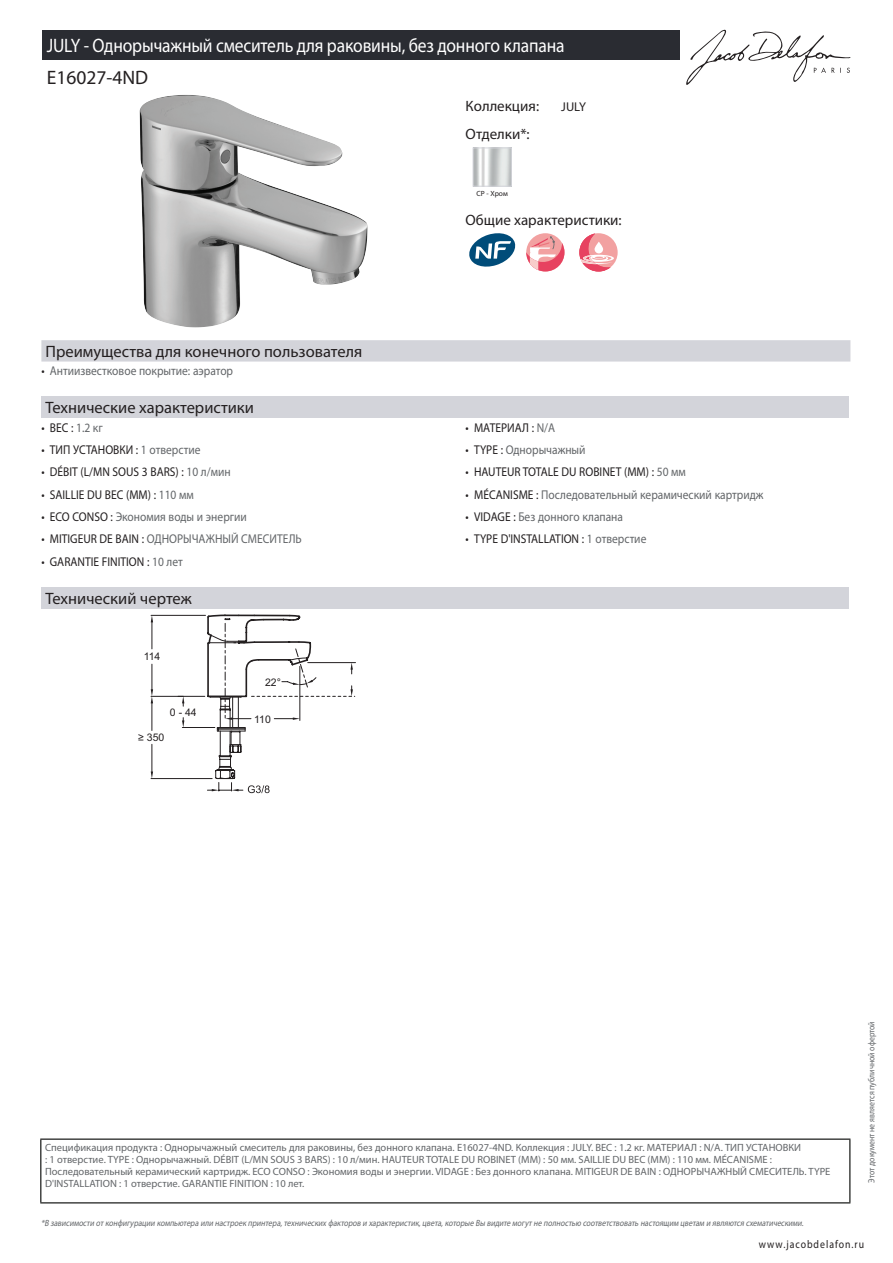
<style>
.page{position:relative;width:893px;height:1263px;background:#fff}
.page>*{position:absolute;margin:0;border:0;box-sizing:border-box;transform-origin:0 0}
.t1{font:19.5px "Myriad Pro";letter-spacing:-.01em;color:#fff;scale:.9 1}
.t2{font:19.5px "Myriad Pro";color:#231f20}
.t3{font:16.5px "Myriad Pro";color:#231f20}
.t4{font:15px "Myriad Pro";color:#231f20}
.t5{font:12.75px "Myriad Pro";color:#626568;scale:.9 1}
.t6{font:12.75px "Myriad Pro";color:#231f20;scale:.9 1}
.t7{font:12.75px "Myriad Pro";color:#231f20}
.t8{font:11.25px "Myriad Pro";letter-spacing:.1em;color:#231f20;scale:.87 1}
.t9{font:10.5px/12px "Myriad Pro";color:#626568}
.t10{font:10.5px "Arial";color:#231f20}
.t11{font:italic 9px "Myriad Pro";color:#626568;scale:.87 1}
.t12{font:9px "Myriad Pro";color:#626568;scale:.87 1}
.t13{font:7.5px "Myriad Pro";color:#231f20}
.s1{color:#231f20}
.s2{color:#626568}
</style>
<div class="page">
<svg style="left:686px;top:30px;width:164px;height:55px"></svg>
<img style="left:140px;top:95px;width:228px;height:232px">
<img style="left:475px;top:150px;width:35px;height:35px">
<div style="left:473px;top:148px;width:39px;height:39px;border:1px solid #d3d4da"></div>
<svg style="left:469px;top:233px;width:46px;height:34px"></svg>
<div style="left:526px;top:233px;width:38px;height:38px;background:#f2a1a1;border-radius:50%"></div>
<svg style="left:526px;top:236px;width:38px;height:35px"></svg>
<div style="left:579px;top:233px;width:39px;height:38px;background:#f2a1a1;border-radius:50%"></div>
<svg style="left:579px;top:233px;width:35px;height:38px"></svg>
<div style="left:41px;top:340px;width:809px;height:22px;background:#d3d4da"></div>
<div style="left:41px;top:397px;width:808px;height:21px;background:#d3d4da"></div>
<div style="left:41px;top:587px;width:808px;height:21px;background:#d3d4da"></div>
<hr style="left:151px;top:696px;width:32px;height:1px;background:#231f20">
<hr style="left:151px;top:778px;width:61px;height:1px;background:#231f20">
<svg style="left:151px;top:744px;width:2px;height:34px"></svg>
<hr style="left:151px;top:615px;width:55px;height:1px;background:#231f20">
<svg style="left:151px;top:664px;width:2px;height:66px"></svg>
<svg style="left:151px;top:615px;width:2px;height:34px"></svg>
<hr style="left:308px;top:662px;width:48px;height:1px;background:#231f20">
<svg style="left:178px;top:614px;width:177px;height:179px"></svg>
<div style="left:43px;top:30px;width:637px;height:30px;background:#2a2c32"></div>
<hr style="left:40px;top:1138px;width:810px;height:2px;background:#040503">
<hr style="left:40px;top:1140px;width:1px;height:62px;background:#040503">
<hr style="left:849px;top:1140px;width:1px;height:62px;background:#040503">
<hr style="left:40px;top:1202px;width:810px;height:1px;background:#040503">
<h1 class="t1" style="left:47px;top:33px;width:577px">JULY - Однорычажный смеситель для раковины, без донного клапана</h1>
<h1 class="t2" style="left:47px;top:66px;width:103px">E16027-4ND</h1>
<h3 class="t4" style="left:466px;top:96px;width:75px">Коллекция:</h3>
<p class="t7" style="left:561px;top:99px;width:26px">JULY</p>
<h3 class="t4" style="left:466px;top:125px;width:66px">Отделки*:</h3>
<p class="t13" style="left:477px;top:189px;width:33px">CP - Хром</p>
<h3 class="t4" style="left:466px;top:210px;width:158px">Общие характеристики:</h3>
<h2 class="t3" style="left:46px;top:341px;width:318px">Преимущества для конечного пользователя</h2>
<p class="t5" style="left:41px;top:363px;width:215px"><span class="s1">•</span> Антиизвестковое покрытие: аэратор</p>
<h2 class="t3" style="left:46px;top:398px;width:210px">Технические характеристики</h2>
<p class="t6" style="left:41px;top:420px;width:70px">• ВЕС : <span class="s2">1.2 кг</span></p>
<p class="t6" style="left:466px;top:420px;width:101px">• МАТЕРИАЛ : <span class="s2">N/A</span></p>
<p class="t6" style="left:41px;top:442px;width:178px">• ТИП УСТАНОВКИ : <span class="s2">1 отверстие</span></p>
<p class="t5" style="left:466px;top:442px;width:135px"><span class="s1">• TYPE :</span> Однорычажный</p>
<p class="t6" style="left:41px;top:464px;width:212px">• DÉBIT (L/MN SOUS 3 BARS) : <span class="s2">10 л/мин</span></p>
<p class="t6" style="left:466px;top:464px;width:246px">• HAUTEUR TOTALE DU ROBINET (MM) : <span class="s2">50 мм</span></p>
<p class="t6" style="left:41px;top:486px;width:171px">• SAILLIE DU BEC (MM) : <span class="s2">110 мм</span></p>
<p class="t5" style="left:466px;top:486px;width:333px"><span class="s1">• MÉCANISME :</span> Последовательный керамический картридж</p>
<p class="t5" style="left:41px;top:509px;width:230px"><span class="s1">• ECO CONSO :</span> Экономия воды и энергии</p>
<p class="t5" style="left:466px;top:509px;width:176px"><span class="s1">• VIDAGE :</span> Без донного клапана</p>
<p class="t5" style="left:41px;top:531px;width:291px"><span class="s1">• MITIGEUR DE BAIN :</span> ОДНОРЫЧАЖНЫЙ СМЕСИТЕЛЬ</p>
<p class="t6" style="left:466px;top:531px;width:202px">• TYPE D'INSTALLATION : <span class="s2">1 отверстие</span></p>
<p class="t6" style="left:41px;top:553px;width:159px">• GARANTIE FINITION : <span class="s2">10 лет</span></p>
<h2 class="t3" style="left:46px;top:588px;width:148px">Технический чертеж</h2>
<p class="t10" style="left:144px;top:649px;width:18px">114</p>
<p class="t10" style="left:170px;top:705px;width:28px">0 - 44</p>
<p class="t10" style="left:138px;top:731px;width:28px">≥ 350</p>
<p class="t10" style="left:265px;top:675px;width:17px">22°</p>
<p class="t10" style="left:254px;top:712px;width:18px">110</p>
<p class="t9" style="left:45px;top:1141px;width:787px">Спецификация продукта : Однорычажный смеситель для раковины, без донного клапана. E16027-4ND. Коллекция : JULY. ВЕС : 1.2 кг. МАТЕРИАЛ : N/A. ТИП УСТАНОВКИ<br>: 1 отверстие. TYPE : Однорычажный. DÉBIT (L/MN SOUS 3 BARS) : 10 л/мин. HAUTEUR TOTALE DU ROBINET (MM) : 50 мм. SAILLIE DU BEC (MM) : 110 мм. MÉCANISME :<br>Последовательный керамический картридж. ECO CONSO : Экономия воды и энергии. VIDAGE : Без донного клапана. MITIGEUR DE BAIN : ОДНОРЫЧАЖНЫЙ СМЕСИТЕЛЬ. TYPE D'INSTALLATION : 1 отверстие. GARANTIE FINITION : 10 лет.</p>
<p class="t11" style="left:41px;top:1217px;width:880px">*В зависимости отконфигурации компьютера или настроек принтера,технических факторов и характеристик,цвета,которые Вы видите могутне полностью соответствовать настоящим цветам и являются схематическими.</p>
<p class="t12" style="left:866px;top:1183px;width:187px;rotate:-90deg">Этот документ не является публичной офертой</p>
<p class="t8" style="left:759px;top:1237px;width:122px">www.jacobdelafon.ru</p>
</div>
